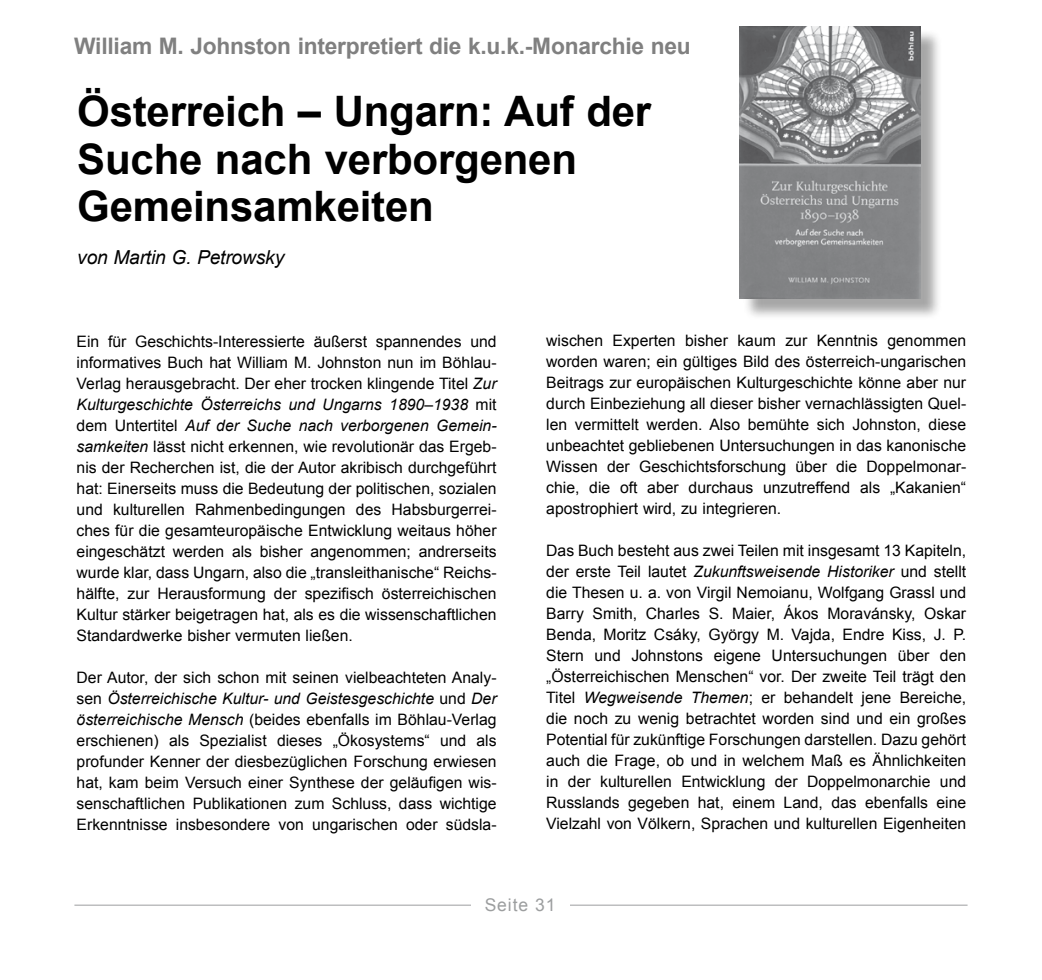
<style>
.page{position:relative;width:1042px;height:980px;background:#fff}
.page>*{position:absolute;margin:0;border:0;box-sizing:border-box;transform-origin:0 0}
.t1{font:700 42px/47.2px "Arial";letter-spacing:-.005em;color:#000}
.t2{font:700 22.75px "Arial";letter-spacing:-.01em;color:#808080}
.t3{font:italic 19.25px "Arial";letter-spacing:-.01em;color:#000}
.t4{font:17.5px "Arial";letter-spacing:.05em;color:#9c9e9f}
.t5{font:15.75px/21px "Arial";color:#000;text-align:justify}
.s1{font-style:italic}
</style>
<div class="page">
<div style="left:742px;top:29px;width:200px;height:291px;background:#000;opacity:.35"></div>
<img style="left:740px;top:26px;width:180px;height:273px">
<hr style="left:74px;top:905px;width:893px;height:1px;background:#9c9e9f">
<div style="left:471px;top:896px;width:98px;height:31px;background:#fff"></div>
<h2 class="t2" style="left:74px;top:31px;width:618px">William M. Johnston interpretiert die k.u.k.-Monarchie neu</h2>
<h1 class="t1" style="left:77px;top:89px;width:575px">Österreich – Ungarn: Auf der<br>Suche nach verborgenen<br>Gemeinsamkeiten</h1>
<p class="t3" style="left:77px;top:245px;width:209px">von Martin G. Petrowsky</p>
<p class="t5" style="left:77px;top:331px;width:421px">Ein für Geschichts-Interessierte äußerst spannendes und informatives Buch hat William M. Johnston nun im Böhlau-Verlag herausgebracht. Der eher trocken klingende Titel <span class="s1">Zur Kulturgeschichte Österreichs und Ungarns 1890–1938</span> mit dem Untertitel <span class="s1">Auf der Suche nach verborgenen Gemein&shy;samkeiten</span> lässt nicht erkennen, wie revolutionär das Ergeb&shy;nis der Recherchen ist, die der Autor akribisch durchgeführt hat: Einerseits muss die Bedeutung der politischen, sozialen und kulturellen Rahmenbedingungen des Habsburgerrei&shy;ches für die gesamteuropäische Entwicklung weitaus höher eingeschätzt werden als bisher angenommen; andrerseits wurde klar, dass Ungarn, also die „transleithanische“ Reichs&shy;hälfte, zur Herausformung der spezifisch österreichischen Kultur stärker beigetragen hat, als es die wissenschaftlichen Standardwerke bisher vermuten ließen.</p>
<p class="t5" style="left:77px;top:667px;width:421px">Der Autor, der sich schon mit seinen vielbeachteten Analy&shy;sen <span class="s1">Österreichische Kultur- und Geistesgeschichte</span> und <span class="s1">Der österreichische Mensch</span> (beides ebenfalls im Böhlau-Verlag erschienen) als Spezialist dieses „Ökosystems“ und als profunder Kenner der diesbezüglichen Forschung erwiesen hat, kam beim Versuch einer Synthese der geläufigen wis&shy;senschaftlichen Publikationen zum Schluss, dass wichtige Erkenntnisse insbesondere von ungarischen oder südsla-</p>
<p class="t5" style="left:546px;top:331px;width:421px">wischen Experten bisher kaum zur Kenntnis genommen worden waren; ein gültiges Bild des österreich-ungarischen Beitrags zur europäischen Kulturgeschichte könne aber nur durch Einbeziehung all dieser bisher vernachlässigten Quel&shy;len vermittelt werden. Also bemühte sich Johnston, diese unbeachtet gebliebenen Untersuchungen in das kanonische Wissen der Geschichtsforschung über die Doppelmonar&shy;chie, die oft aber durchaus unzutreffend als „Kakanien“ apostrophiert wird, zu integrieren.</p>
<p class="t5" style="left:546px;top:541px;width:421px">Das Buch besteht aus zwei Teilen mit insgesamt 13 Kapiteln, der erste Teil lautet <span class="s1">Zukunftsweisende Historiker</span> und stellt die Thesen u. a. von Virgil Nemoianu, Wolfgang Grassl und Barry Smith, Charles S. Maier, Ákos Moravánsky, Oskar Benda, Moritz Csáky, György M. Vajda, Endre Kiss, J. P.<br>Stern und Johnstons eigene Untersuchungen über den „Österreichischen Menschen“ vor. Der zweite Teil trägt den Titel <span class="s1">Wegweisende Themen</span>; er behandelt jene Bereiche, die noch zu wenig betrachtet worden sind und ein großes Potential für zukünftige Forschungen darstellen. Dazu gehört auch die Frage, ob und in welchem Maß es Ähnlichkeiten in der kulturellen Entwicklung der Doppelmonarchie und Russlands gegeben hat, einem Land, das ebenfalls eine Vielzahl von Völkern, Sprachen und kulturellen Eigenheiten</p>
<p class="t4" style="left:485px;top:893px;width:72px">Seite 31</p>
</div>
